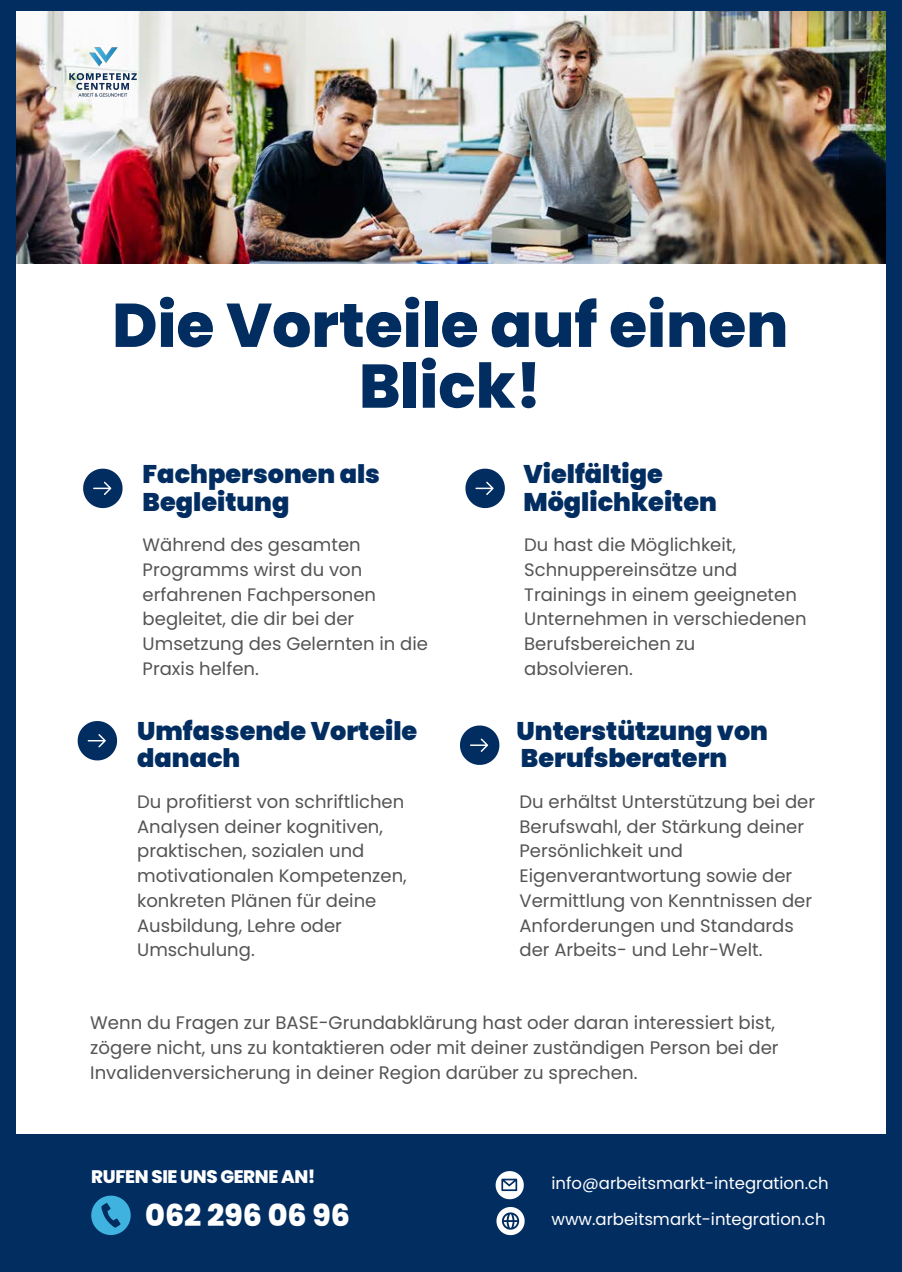
<style>
.page{position:relative;width:902px;height:1272px;background:#fff}
.page>*{position:absolute;margin:0;border:0;box-sizing:border-box;transform-origin:0 0}
.t1{font:800 61.5px/60.8px "Poppins";color:#022d61;text-align:center}
.t2{font:800 30.15px "Poppins";color:#fff}
.t3{font:900 25.5px/27px "Poppins";color:#022d61}
.t4{font:18.15px/24.9px "Poppins";color:#545454}
.t5{font:800 18.15px "Poppins";letter-spacing:-.02em;color:#fff}
.t6{font:18px/24.8px "Poppins";color:#545454}
.t7{font:16.5px "Poppins";color:#fff}
</style>
<div class="page">
<div style="left:0;top:0;width:901px;height:1134px;background:#022d61"></div>
<div style="left:17px;top:17px;width:868px;height:1238px;background:#fff"></div>
<div style="left:0;top:1134px;width:901px;height:137px;background:#022d61"></div>
<svg style="left:83px;top:468px;width:39px;height:40px"></svg>
<svg style="left:465px;top:468px;width:39px;height:40px"></svg>
<svg style="left:91px;top:1195px;width:40px;height:39px"></svg>
<svg style="left:495px;top:1171px;width:28px;height:28px"></svg>
<svg style="left:496px;top:1207px;width:28px;height:27px"></svg>
<img style="left:16px;top:12px;width:869px;height:252px">
<img style="left:50px;top:25px;width:105px;height:104px">
<svg style="left:78px;top:721px;width:39px;height:39px"></svg>
<svg style="left:460px;top:725px;width:39px;height:39px"></svg>
<p class="t1" style="left:112px;top:295px;width:677px">Die Vorteile auf einen<br>Blick!</p>
<p class="t3" style="left:143px;top:461px;width:239px">Fachpersonen als<br>Begleitung</p>
<p class="t3" style="left:523px;top:461px;width:195px">Vielfältige<br>Möglichkeiten</p>
<p class="t6" style="left:143px;top:532px;width:287px">Während des gesamten<br>Programms wirst du von erfahrenen Fachpersonen begleitet, die dir bei der<br>Umsetzung des Gelernten in die<br>Praxis helfen.</p>
<p class="t6" style="left:524px;top:532px;width:284px">Du hast die Möglichkeit,<br>Schnuppereinsätze und<br>Trainings in einem geeigneten<br>Unternehmen in verschiedenen<br>Berufsbereichen zu absolvieren.</p>
<p class="t3" style="left:137px;top:717px;width:281px">Umfassende Vorteile danach</p>
<p class="t3" style="left:516px;top:717px;width:253px">Unterstützung von<br>Berufsberatern</p>
<p class="t6" style="left:137px;top:789px;width:271px">Du profitierst von schriftlichen<br>Analysen deiner kognitiven, praktischen, sozialen und motivationalen Kompetenzen, konkreten Plänen für deine<br>Ausbildung, Lehre oder<br>Umschulung.</p>
<p class="t6" style="left:519px;top:789px;width:297px">Du erhä ltst Unterstützung bei der<br>Berufswahl, der Stärkung deiner<br>Persönlichkeit und<br>Eigenverantwortung sowie der<br>Vermittlung von Kenntnissen der<br>Anforderungen und Standards der Arbeits- und Lehr-Welt.</p>
<p class="t4" style="left:90px;top:1009px;width:689px">Wenn du Fragen zur BASE-Grundabklärung hast oder daran interessiert bist, zögere nicht, uns zu kontaktieren oder mit deiner zustä ndigen Person bei der<br>Invalidenversicherung in deiner Region darüber zu sprechen.</p>
<p class="t5" style="left:91px;top:1164px;width:226px">RUFEN SIE UNS GERNE AN!</p>
<p class="t2" style="left:145px;top:1194px;width:206px">062 296 06 96</p>
<p class="t7" style="left:551px;top:1171px;width:279px">info@arbeitsmarkt-integration.ch</p>
<p class="t7" style="left:551px;top:1207px;width:275px">www.arbeitsmarkt-integration.ch</p>
</div>
